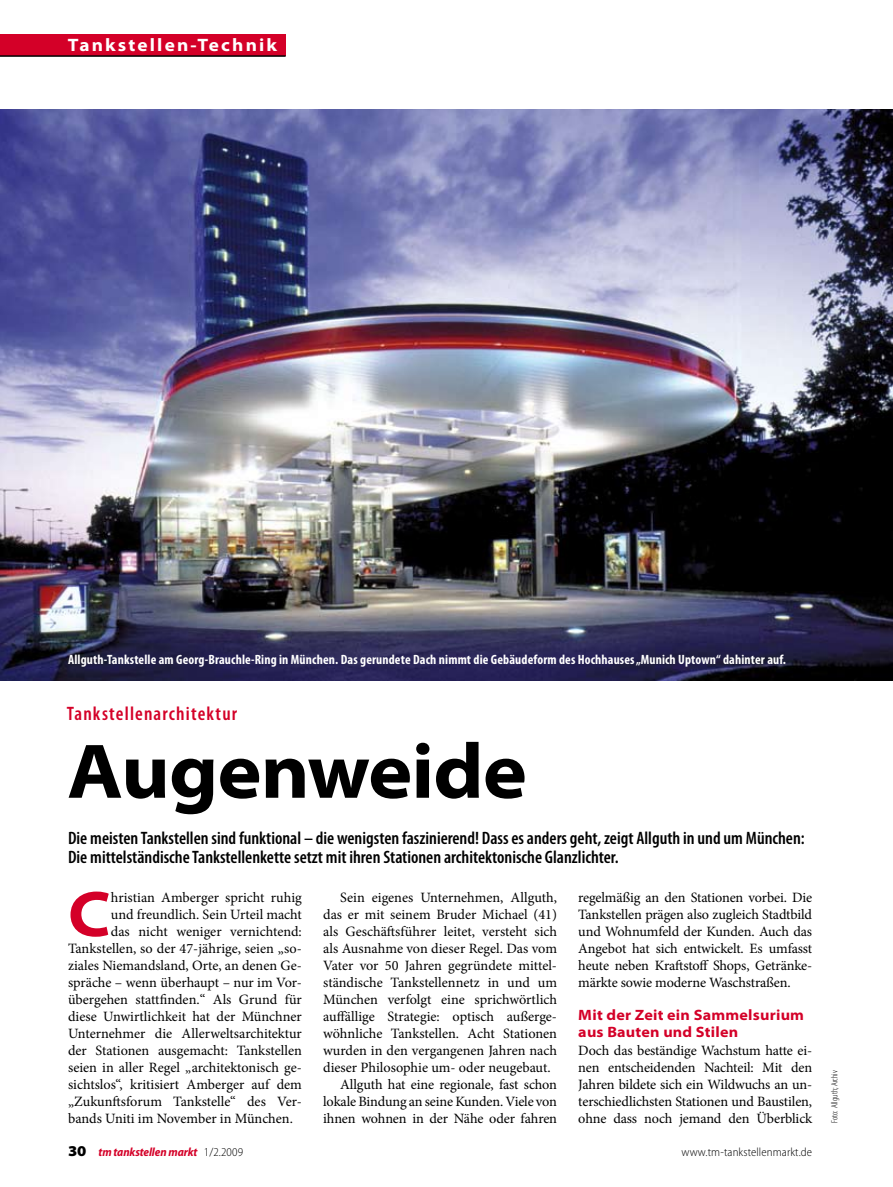
<style>
.page{position:relative;width:893px;height:1187px;background:#fff}
.page>*{position:absolute;margin:0;border:0;box-sizing:border-box;transform-origin:0 0}
.t1{font:700 semi-expanded 78px "Myriad Pro";letter-spacing:-.01em;color:#000}
.t2{font:700 semi-expanded 64.65px "Myriad Pro";color:#d40028}
.t3{font:600 condensed 19.5px "Myriad Pro";letter-spacing:.06em;color:#d40028}
.t4{font:600 condensed 18px/19.5px "Myriad Pro";color:#000}
.t5{font:700 semi-expanded 18px "Myriad Pro";letter-spacing:.12em;color:#fff}
.t6{font:700 semi-expanded 15px/17px "Myriad Pro";letter-spacing:.015em;color:#d40028}
.t7{font:14.25px/17px "Minion Pro";letter-spacing:-.005em;color:#000;text-align:justify}
.t8{font:700 condensed 13.5px "Myriad Pro";letter-spacing:.01em;color:#fff}
.t9{font:italic 700 semi-condensed 12px "Myriad Pro";letter-spacing:-.01em;color:#d40028}
.t10{font:300 semi-condensed 12px "Myriad Pro";letter-spacing:.01em;color:#000}
.t11{font:300 condensed 9px "Myriad Pro";color:#000}
.s1{font-weight:900;font-style:normal;font-stretch:semi-expanded;font-size:15px;color:#000}
.s2{font-weight:300;font-style:normal;color:#000}
</style>
<div class="page">
<img style="left:0;top:109px;width:893px;height:571px">
<div style="left:0;top:34px;width:286px;height:21px;background:#d40028"></div>
<hr style="left:0;top:55px;width:286px;height:2px;background:#000">
<p class="t5" style="left:68px;top:34px;width:211px">Tankstellen-Technik</p>
<p class="t8" style="left:68px;top:650px;width:719px">Allguth-Tankstelle am Georg-Brauchle-Ring in München. Das gerundete Dach nimmt die Gebäudeform des Hochhauses „Munich Uptown“ dahinter auf.</p>
<h3 class="t3" style="left:67px;top:701px;width:172px">Tankstellenarchitektur</h3>
<h1 class="t1" style="left:67px;top:727px;width:461px">Augenweide</h1>
<p class="t4" style="left:68px;top:827px;width:738px">Die meisten Tankstellen sind funktional – die wenigsten faszinierend! Dass es anders geht, zeigt Allguth in und um München:<br>Die mittelständische Tankstellenkette setzt mit ihren Stationen architektonische Glanzlichter.</p>
<p class="t7" style="left:340px;top:888px;width:218px">Sein eigenes Unternehmen, Allguth,</p>
<p class="t7" style="left:323px;top:905px;width:235px">das er mit seinem Bruder Michael (41)</p>
<p class="t7" style="left:323px;top:922px;width:235px">als Geschäftsführer leitet, versteht sich</p>
<p class="t7" style="left:323px;top:939px;width:235px">als Ausnahme von dieser Regel. Das vom</p>
<p class="t7" style="left:323px;top:956px;width:235px">Vater vor 50 Jahren gegründete mittel-</p>
<p class="t7" style="left:323px;top:973px;width:235px">ständische Tankstellennetz in und um</p>
<p class="t7" style="left:323px;top:991px;width:235px">München verfolgt eine sprichwörtlich</p>
<p class="t7" style="left:323px;top:1008px;width:235px">auffällige Strategie: optisch außerge-</p>
<p class="t7" style="left:323px;top:1025px;width:235px">wöhnliche Tankstellen. Acht Stationen</p>
<p class="t7" style="left:323px;top:1042px;width:235px">wurden in den vergangenen Jahren nach</p>
<p class="t7" style="left:323px;top:1059px;width:229px">dieser Philosophie um- oder neugebaut.</p>
<p class="t7" style="left:340px;top:1076px;width:218px">Allguth hat eine regionale, fast schon</p>
<p class="t7" style="left:323px;top:1093px;width:235px">lokale Bindung an seine Kunden. Viele von</p>
<p class="t7" style="left:323px;top:1110px;width:235px">ihnen wohnen in der Nähe oder fahren</p>
<h2 class="t2" style="left:68px;top:877px;width:44px">C</h2>
<p class="t7" style="left:111px;top:888px;width:193px">hristian Amberger spricht ruhig</p>
<p class="t7" style="left:578px;top:888px;width:235px">regelmäßig an den Stationen vorbei. Die Tankstellen prägen also zugleich Stadtbild und Wohnumfeld der Kunden. Auch das Angebot hat sich entwickelt. Es umfasst heute neben Kraftstoff Shops, Getränke&shy;märkte sowie moderne Waschstraßen.</p>
<p class="t6" style="left:578px;top:1006px;width:227px">Mit der Zeit ein Sammelsurium aus Bauten und Stilen</p>
<p class="t7" style="left:578px;top:1042px;width:235px">Doch das beständige Wachstum hatte ei&shy;nen entscheidenden Nachteil: Mit den Jahren bildete sich ein Wildwuchs an un&shy;terschiedlichsten Stationen und Baustilen, ohne dass noch jemand den Überblick</p>
<p class="t7" style="left:111px;top:905px;width:193px">und freundlich. Sein Urteil macht</p>
<p class="t7" style="left:111px;top:922px;width:193px">das nicht weniger vernichtend:</p>
<p class="t7" style="left:68px;top:939px;width:235px">Tankstellen, so der 47-jährige, seien „so-</p>
<p class="t7" style="left:68px;top:956px;width:235px">ziales Niemandsland, Orte, an denen Ge-</p>
<p class="t7" style="left:68px;top:973px;width:235px">spräche – wenn überhaupt – nur im Vor-</p>
<p class="t7" style="left:68px;top:991px;width:235px">übergehen stattfinden.“ Als Grund für</p>
<p class="t7" style="left:68px;top:1008px;width:235px">diese Unwirtlichkeit hat der Münchner</p>
<p class="t7" style="left:68px;top:1025px;width:235px">Unternehmer die Allerweltsarchitektur</p>
<p class="t7" style="left:68px;top:1042px;width:235px">der Stationen ausgemacht: Tankstellen</p>
<p class="t7" style="left:68px;top:1059px;width:235px">seien in aller Regel „architektonisch ge-</p>
<p class="t7" style="left:68px;top:1076px;width:235px">sichtslos“, kritisiert Amberger auf dem</p>
<p class="t7" style="left:68px;top:1093px;width:235px">„Zukunftsforum Tankstelle“ des Ver-</p>
<p class="t7" style="left:68px;top:1110px;width:226px">bands Uniti im November in München.</p>
<p class="t9" style="left:68px;top:1145px;width:177px"><span class="s1">30</span> tm tankstellen markt <span class="s2">1/2.2009</span></p>
<p class="t10" style="left:681px;top:1145px;width:132px">www.tm-tankstellenmarkt.de</p>
<p class="t11" style="left:829px;top:1123px;width:54px;rotate:-90deg">Foto: Allguth; Archiv</p>
</div>
